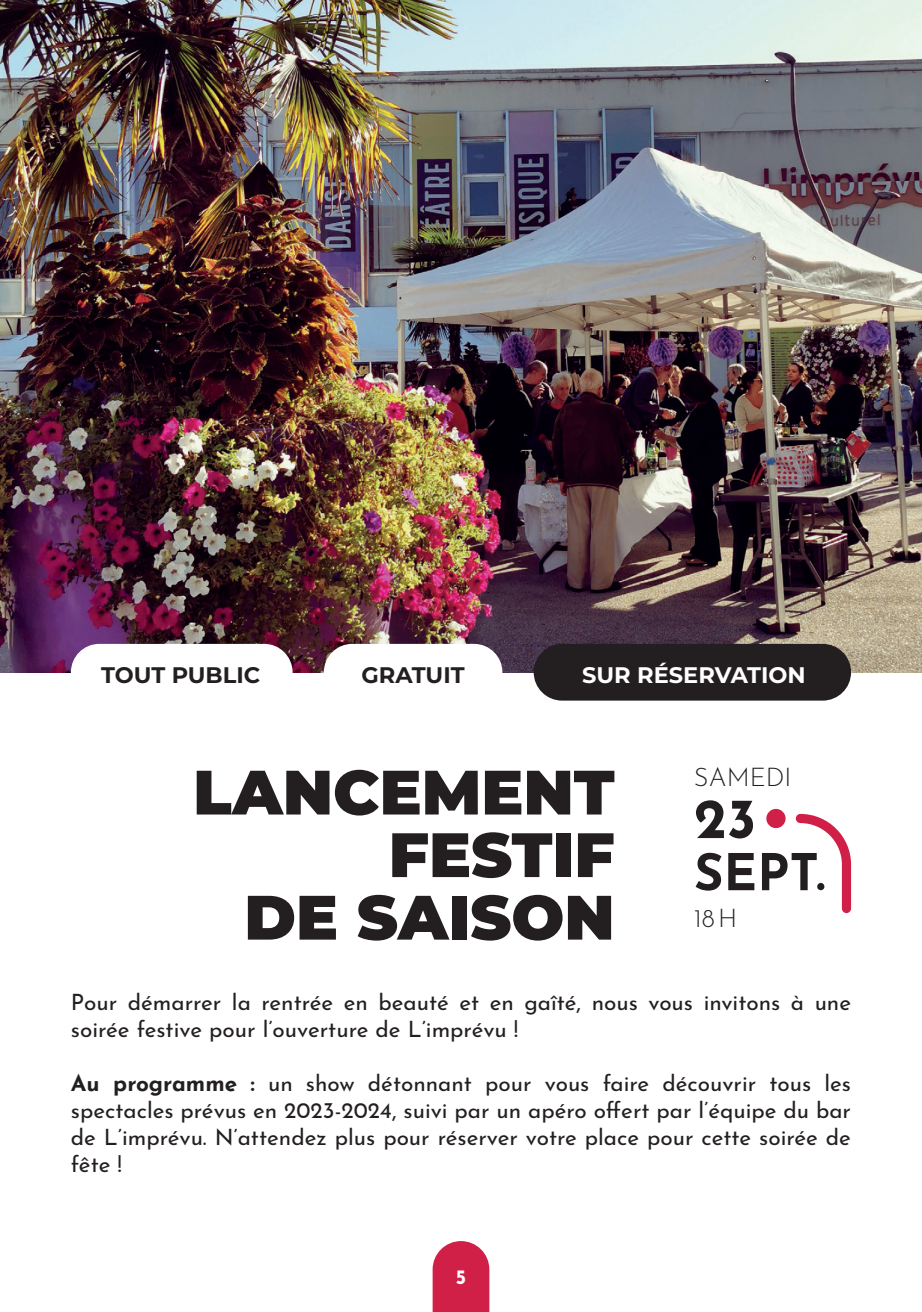
<style>
.page{position:relative;width:922px;height:1312px;background:#fff}
.page>*{position:absolute;margin:0;border:0;box-sizing:border-box;transform-origin:0 0}
.t1{font:900 62.5px/62.5px "Montserrat";color:#231f20;text-align:right}
.t2{font:700 56.25px "Josefin Sans";color:#231f20}
.t3{font:700 50.5px "Josefin Sans";color:#231f20}
.t4{font:300 25.25px "Josefin Sans";color:#231f20}
.t5{font:22.5px/27px "Josefin Sans";color:#231f20}
.t6{font:700 22.5px "Montserrat";color:#231f20}
.t7{font:700 22.5px "Montserrat";color:#fff}
.t8{font:700 20px "Josefin Sans";color:#fff}
.s1{font-weight:700}
</style>
<div class="page">
<img style="left:0;top:0;width:921px;height:672px">
<svg style="left:432px;top:1241px;width:57px;height:70px;background:#d53559"></svg>
<div style="left:324px;top:643px;width:178px;height:57px;background:#fff;border-radius:28px"></div>
<div style="left:533px;top:643px;width:317px;height:57px;background:#231f20;border-radius:28px"></div>
<div style="left:71px;top:643px;width:221px;height:57px;background:#fff;border-radius:28px"></div>
<div style="left:766px;top:808px;width:19px;height:20px;background:#d12048;border-radius:50%"></div>
<svg style="left:795px;top:813px;width:55px;height:99px"></svg>
<p class="t6" style="left:101px;top:658px;width:160px">TOUT PUBLIC</p>
<p class="t6" style="left:361px;top:658px;width:104px">GRATUIT</p>
<p class="t7" style="left:582px;top:658px;width:225px">SUR RÉSERVATION</p>
<p class="t1" style="left:193px;top:757px;width:423px">LANCEMENT<br>FESTIF<br>DE SAISON</p>
<p class="t4" style="left:693px;top:757px;width:99px">SAMEDI</p>
<p class="t2" style="left:693px;top:768px;width:64px">23</p>
<p class="t3" style="left:693px;top:827px;width:133px">SEPT.</p>
<p class="t4" style="left:693px;top:898px;width:45px">18H</p>
<p class="t5" style="left:71px;top:985px;width:781px">Pour démarrer la rentrée en beauté et en gaîté, nous vous invitons à une soirée festive pour l’ouverture de L’imprévu !</p>
<p class="t5" style="left:71px;top:1066px;width:781px;text-align:justify"><span class="s1">Au programme :</span> un show détonnant pour vous faire découvrir tous les spectacles prévus en 2023-2024, suivi par un apéro offert par l’équipe du bar de L’imprévu. N’attendez plus pour réserver votre place pour cette soirée de fête !</p>
<p class="t8" style="left:455px;top:1258px;width:12px">5</p>
</div>
